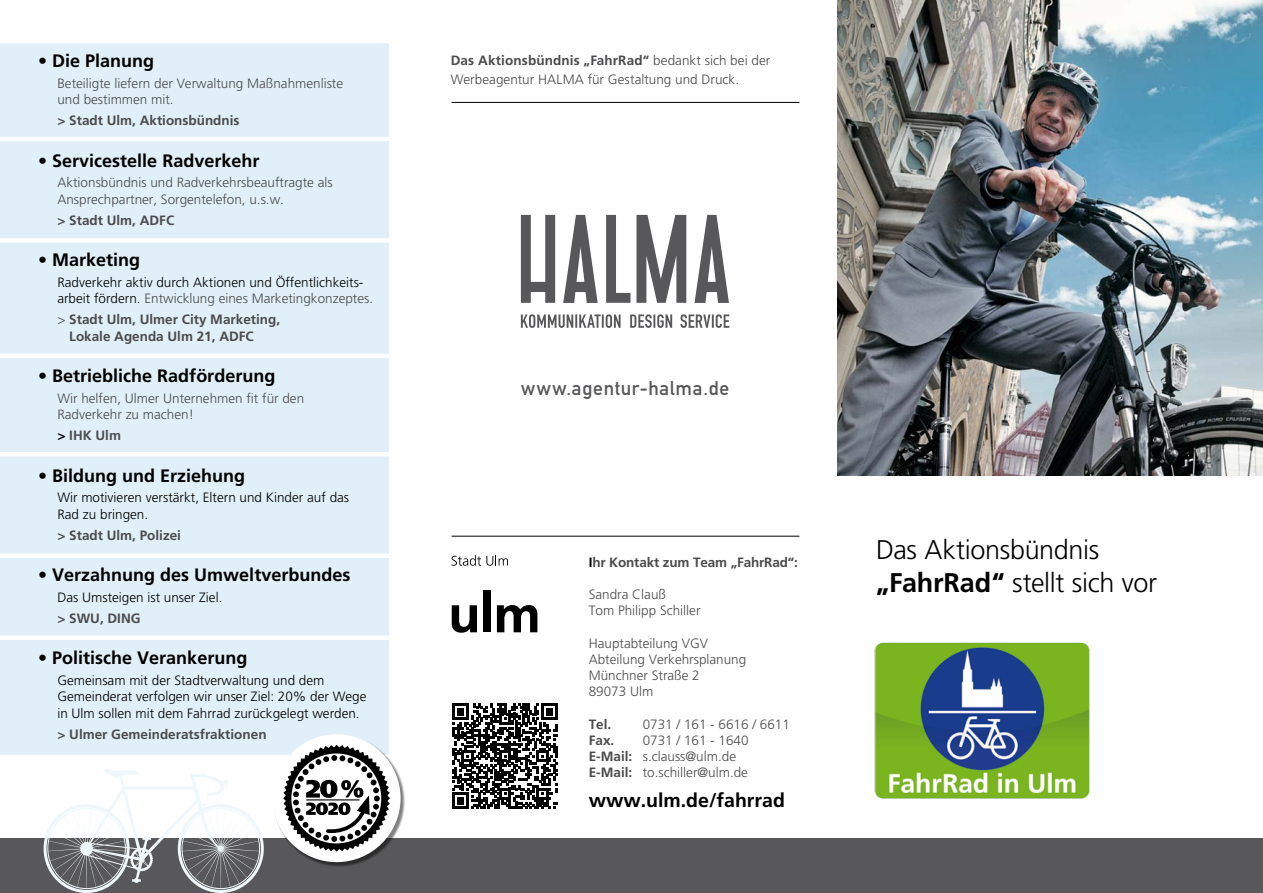
<style>
.page{position:relative;width:1263px;height:893px;background:#fff}
.page>*{position:absolute;margin:0;border:0;box-sizing:border-box;transform-origin:0 0}
.t1{font:300 27px/33px "Frutiger";letter-spacing:-.015em;color:#000}
.t2{font:19.5px "DIN Mittelschrift";letter-spacing:.035em;color:#58585a}
.t3{font:700 19.5px "Frutiger";color:#000}
.t4{font:700 18px "Frutiger";color:#000}
.t5{font:300 13.5px/16.2px "Frutiger";color:#4b4b4d}
.t6{font:300 13.5px/16.5px "Frutiger";color:#000}
.t7{font:700 13.5px/16.5px "Frutiger";color:#4b4b4d}
.s1{color:#4b4b4d}
.s2{font-weight:300}
.s3{color:#000}
.s4{font-weight:700}
</style>
<div class="page">
<div style="left:0;top:43px;width:389px;height:712px;background:#e1eff8"></div>
<div style="left:0;top:839px;width:1263px;height:54px;background:#58585a"></div>
<img style="left:838px;top:0;width:425px;height:475px">
<img style="left:874px;top:642px;width:216px;height:157px">
<svg style="left:521px;top:215px;width:208px;height:88px"></svg>
<svg style="left:521px;top:314px;width:208px;height:14px"></svg>
<svg style="left:497px;top:605px;width:40px;height:27px"></svg>
<div style="left:483px;top:591px;width:8px;height:41px;background:#000"></div>
<svg style="left:452px;top:605px;width:25px;height:28px"></svg>
<svg style="left:452px;top:555px;width:56px;height:11px"></svg>
<svg style="left:452px;top:704px;width:106px;height:105px"></svg>
<svg style="left:44px;top:769px;width:220px;height:124px"></svg>
<hr style="left:0;top:137px;width:420px;height:4px;background:#fff">
<div style="left:0;top:238px;width:420px;height:5px;background:#fff"></div>
<hr style="left:0;top:354px;width:420px;height:4px;background:#fff">
<hr style="left:0;top:452px;width:420px;height:4px;background:#fff">
<div style="left:0;top:553px;width:420px;height:5px;background:#fff"></div>
<hr style="left:0;top:636px;width:420px;height:4px;background:#fff">
<hr style="left:452px;top:536px;width:347px;height:1px;background:#000">
<hr style="left:452px;top:102px;width:347px;height:1px;background:#000">
<div style="left:274px;top:735px;width:131px;height:132px;background:#000;opacity:.5"></div>
<div style="left:273px;top:734px;width:128px;height:128px;background:#fff;border-radius:50%"></div>
<svg style="left:283px;top:745px;width:107px;height:106px"></svg>
<h3 class="t4" style="left:38px;top:50px;width:118px">• Die Planung</h3>
<p class="t5" style="left:57px;top:75px;width:287px">Beteiligte liefern der Verwaltung Maßnahmenliste und bestimmen mit.</p>
<p class="t7" style="left:57px;top:112px;width:184px">&gt; Stadt Ulm, Aktionsbündnis</p>
<h3 class="t4" style="left:38px;top:150px;width:223px">• Servicestelle Radverkehr</h3>
<p class="t5" style="left:57px;top:174px;width:277px">Aktionsbündnis und Radverkehrsbeauftragte als<br>Ansprechpartner, Sorgentelefon, u.s.w.</p>
<p class="t7" style="left:57px;top:212px;width:118px">&gt; Stadt Ulm, ADFC</p>
<h3 class="t4" style="left:38px;top:249px;width:104px">• Marketing</h3>
<p class="t6" style="left:57px;top:274px;width:317px">Radverkehr aktiv durch Aktionen und Öffentlichkeits&shy;arbeit fördern. <span class="s1">Entwicklung eines Marketingkonzeptes.</span></p>
<p class="t7" style="left:69px;top:311px;width:212px;text-indent:-12px"><span class="s2">&gt;</span> Stadt Ulm, Ulmer City Marketing,<br>Lokale Agenda Ulm 21, ADFC</p>
<h3 class="t4" style="left:38px;top:365px;width:239px">• Betriebliche Radförderung</h3>
<p class="t5" style="left:57px;top:390px;width:248px">Wir helfen, Ulmer Unternehmen fit für den<br>Radverkehr zu machen!</p>
<p class="t7" style="left:57px;top:427px;width:65px"><span class="s3">&gt;</span> IHK Ulm</p>
<h3 class="t4" style="left:38px;top:465px;width:209px">• Bildung und Erziehung</h3>
<p class="t6" style="left:57px;top:489px;width:293px">Wir motivieren verstärkt, Eltern und Kinder auf das<br>Rad zu bringen.</p>
<p class="t7" style="left:57px;top:527px;width:125px">&gt; Stadt Ulm, Polizei</p>
<h3 class="t4" style="left:38px;top:564px;width:314px">• Verzahnung des Umweltverbundes</h3>
<p class="t6" style="left:57px;top:589px;width:167px">Das Umsteigen ist unser Ziel.</p>
<p class="t7" style="left:57px;top:610px;width:85px">&gt; SWU, DING</p>
<h3 class="t4" style="left:38px;top:647px;width:211px">• Politische Verankerung</h3>
<p class="t6" style="left:57px;top:672px;width:311px">Gemeinsam mit der Stadtverwaltung und dem<br>Gemeinderat verfolgen wir unser Ziel: 20% der Wege in Ulm sollen mit dem Fahrrad zurückgelegt werden.</p>
<p class="t7" style="left:57px;top:726px;width:211px">&gt; Ulmer Gemeinderatsfraktionen</p>
<p class="t5" style="left:451px;top:50px;width:321px;line-height:19.5px"><span class="s4">Das Aktionsbündnis „FahrRad“</span> bedankt sich bei der<br>Werbeagentur HALMA für Gestaltung und Druck.</p>
<h2 class="t2" style="left:521px;top:377px;width:210px">www.agentur-halma.de</h2>
<p class="t7" style="left:589px;top:553px;width:211px"><span class="s3">I</span>hr Kontakt zum Team „FahrRad“:</p>
<p class="t5" style="left:589px;top:586px;width:113px">Sandra Clauß<br>Tom Philipp Schiller</p>
<p class="t5" style="left:589px;top:635px;width:159px">Hauptabteilung VGV<br>Abteilung Verkehrsplanung<br>Münchner Straße 2<br>89073 Ulm</p>
<p class="t7" style="left:589px;top:715px;width:24px">Tel.</p>
<p class="t5" style="left:643px;top:716px;width:149px">0731 / 161 - 6616 / 6611</p>
<p class="t7" style="left:589px;top:732px;width:27px">Fax.</p>
<p class="t5" style="left:589px;top:732px;width:161px;text-indent:54px">0731 / 161 - 1640<br><span class="s4">E-Mail:</span> s.clauss@ulm.de<br><span class="s4">E-Mail:</span> to.schiller@ulm.de</p>
<h2 class="t3" style="left:589px;top:788px;width:198px">www.ulm.de/fahrrad</h2>
<h1 class="t1" style="left:876px;top:533px;width:283px">Das Aktionsbündnis <span class="s4">„FahrRad“</span> stellt sich vor</h1>
</div>
